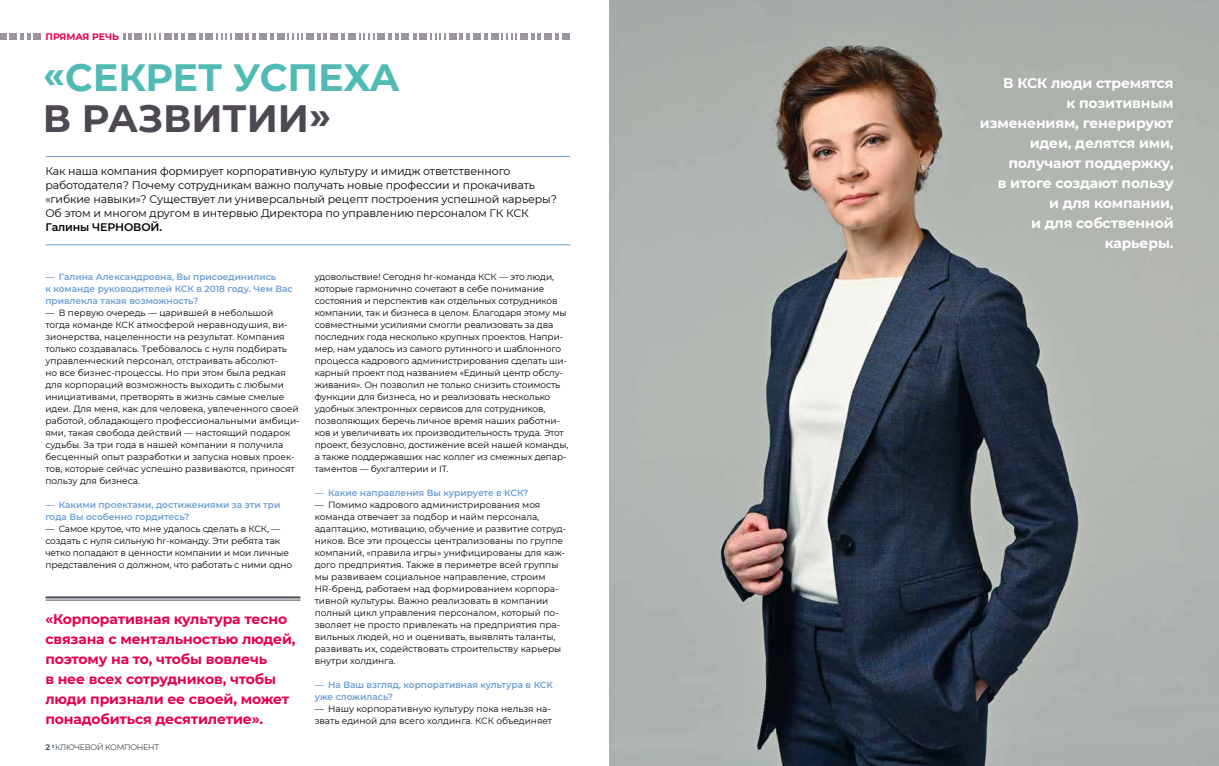
<style>
.page{position:relative;width:1219px;height:766px;background:#fff}
.page>*{position:absolute;margin:0;border:0;box-sizing:border-box;transform-origin:0 0}
.t1{font:700 38px "Montserrat";letter-spacing:-.005em;color:#50bbb4}
.t2{font:700 38px "Montserrat";color:#4d4852}
.t3{font:700 14px/20px "Montserrat";letter-spacing:-.01em;color:#e5004f}
.t4{font:700 14px/20px "Montserrat";letter-spacing:-.01em;color:#fff;text-align:right}
.t5{font:11px/14px "Montserrat";letter-spacing:-.01em;color:#000}
.t6{font:600 11px "Montserrat";letter-spacing:-.01em;color:#000}
.t7{font:700 9.4px "Montserrat";color:#e5004f}
.t8{font:9px/12px "Montserrat";letter-spacing:-.005em;color:#000}
.t9{font:600 9px/12px "Montserrat";color:#6e9ed4}
.t10{font:300 8px "Montserrat";letter-spacing:-.03em;color:#000}
.s1{font-weight:700;color:#565655}
</style>
<div class="page">
<img style="left:609px;top:0;width:610px;height:765px">
<hr style="left:46px;top:156px;width:524px;height:1px;background:#6e9ed4">
<hr style="left:46px;top:244px;width:524px;height:1px;background:#6e9ed4">
<hr style="left:46px;top:596px;width:254px;height:2px;background:#4d4852">
<hr style="left:46px;top:599px;width:254px;height:1px;background:#4d4852">
<div style="left:33px;top:33px;width:8px;height:7px;background:#9b969d"></div>
<div style="left:9px;top:33px;width:8px;height:7px;background:#9b969d"></div>
<svg style="left:20px;top:33px;width:11px;height:7px"></svg>
<div style="left:0;top:33px;width:6px;height:7px;background:#9b969d"></div>
<div style="left:188px;top:33px;width:7px;height:7px;background:#9b969d"></div>
<div style="left:164px;top:33px;width:7px;height:7px;background:#9b969d"></div>
<div style="left:134px;top:33px;width:8px;height:7px;background:#9b969d"></div>
<svg style="left:174px;top:33px;width:11px;height:7px"></svg>
<svg style="left:145px;top:33px;width:16px;height:7px"></svg>
<div style="left:259px;top:33px;width:8px;height:7px;background:#9b969d"></div>
<div style="left:235px;top:33px;width:8px;height:7px;background:#9b969d"></div>
<div style="left:205px;top:33px;width:8px;height:7px;background:#9b969d"></div>
<svg style="left:245px;top:33px;width:11px;height:7px"></svg>
<svg style="left:199px;top:33px;width:4px;height:7px"></svg>
<svg style="left:216px;top:33px;width:16px;height:7px"></svg>
<div style="left:330px;top:33px;width:8px;height:7px;background:#9b969d"></div>
<div style="left:306px;top:33px;width:8px;height:7px;background:#9b969d"></div>
<div style="left:277px;top:33px;width:8px;height:7px;background:#9b969d"></div>
<svg style="left:317px;top:33px;width:10px;height:7px"></svg>
<svg style="left:270px;top:33px;width:4px;height:7px"></svg>
<svg style="left:287px;top:33px;width:16px;height:7px"></svg>
<div style="left:401px;top:33px;width:8px;height:7px;background:#9b969d"></div>
<div style="left:377px;top:33px;width:8px;height:7px;background:#9b969d"></div>
<div style="left:348px;top:33px;width:8px;height:7px;background:#9b969d"></div>
<svg style="left:388px;top:33px;width:11px;height:7px"></svg>
<svg style="left:341px;top:33px;width:4px;height:7px"></svg>
<svg style="left:359px;top:33px;width:16px;height:7px"></svg>
<div style="left:473px;top:33px;width:8px;height:7px;background:#9b969d"></div>
<div style="left:449px;top:33px;width:8px;height:7px;background:#9b969d"></div>
<div style="left:419px;top:33px;width:8px;height:7px;background:#9b969d"></div>
<svg style="left:459px;top:33px;width:11px;height:7px"></svg>
<svg style="left:413px;top:33px;width:4px;height:7px"></svg>
<svg style="left:430px;top:33px;width:16px;height:7px"></svg>
<div style="left:544px;top:33px;width:8px;height:7px;background:#9b969d"></div>
<div style="left:520px;top:33px;width:8px;height:7px;background:#9b969d"></div>
<div style="left:491px;top:33px;width:7px;height:7px;background:#9b969d"></div>
<svg style="left:531px;top:33px;width:10px;height:7px"></svg>
<svg style="left:484px;top:33px;width:4px;height:7px"></svg>
<svg style="left:501px;top:33px;width:16px;height:7px"></svg>
<div style="left:562px;top:33px;width:8px;height:7px;background:#9b969d"></div>
<svg style="left:555px;top:33px;width:4px;height:7px"></svg>
<svg style="left:124px;top:33px;width:7px;height:7px"></svg>
<p class="t7" style="left:45px;top:30px;width:75px">ПРЯМАЯ РЕЧЬ</p>
<h1 class="t1" style="left:43px;top:50px;width:359px">«СЕКРЕТ УСПЕХА</h1>
<h1 class="t2" style="left:43px;top:91px;width:290px">В РАЗВИТИИ»</h1>
<p class="t5" style="left:45px;top:164px;width:513px">Как наша компания формирует корпоративную культуру и имидж ответственного работодателя? Почему сотрудникам важно получать новые профессии и прокачивать «гибкие навыки»? Существует ли универсальный рецепт построения успешной карьеры?<br>Об этом и многом другом в интервью Директора по управлению персоналом ГК КСК</p>
<p class="t6" style="left:45px;top:220px;width:118px">Галины ЧЕРНОВОЙ.</p>
<p class="t9" style="left:45px;top:270px;width:249px">— Галина Александровна, Вы присоединились<br>к команде руководителей КСК в 2018 году. Чем Вас привлекла такая возможность?</p>
<p class="t8" style="left:45px;top:306px;width:256px">— В первую очередь — царившей в небольшой тогда команде КСК атмосферой неравнодушия, ви&shy;зионерства, нацеленности на результат. Компания только создавалась. Требовалось с нуля подбирать управленческий персонал, отстраивать абсолют-<br>но все бизнес-процессы. Но при этом была редкая для корпораций возможность выходить с любыми инициативами, претворять в жизнь самые смелые идеи. Для меня, как для человека, увлеченного своей работой, обладающего профессиональными амбици&shy;ями, такая свобода действий — настоящий подарок судьбы. За три года в нашей компании я получила бесценный опыт разработки и запуска новых проек&shy;тов, которые сейчас успешно развиваются, приносят пользу для бизнеса.</p>
<p class="t9" style="left:45px;top:498px;width:236px">— Какими проектами, достижениями за эти три года Вы особенно гордитесь?</p>
<p class="t8" style="left:45px;top:522px;width:248px">— Самое крутое, что мне удалось сделать в КСК, — создать с нуля сильную hr-команду. Эти ребята так четко попадают в ценности компании и мои личные представления о должном, что работать с ними одно</p>
<h2 class="t3" style="left:45px;top:608px;width:252px">«Корпоративная культура тесно связана с ментальностью людей, поэтому на то, чтобы вовлечь<br>в нее всех сотрудников, чтобы люди признали ее своей, может понадобиться десятилетие».</h2>
<p class="t10" style="left:45px;top:741px;width:115px"><span class="s1">2</span> КЛЮЧЕВОЙ КОМПОНЕНТ</p>
<p class="t8" style="left:315px;top:270px;width:255px">удовольствие! Сегодня hr-команда КСК — это люди, которые гармонично сочетают в себе понимание состояния и перспектив как отдельных сотрудников компании, так и бизнеса в целом. Благодаря этому мы совместными усилиями смогли реализовать за два последних года несколько крупных проектов. Напри&shy;мер, нам удалось из самого рутинного и шаблонного процесса кадрового администрирования сделать ши&shy;карный проект под названием «Единый центр обслу&shy;живания». Он позволил не только снизить стоимость функции для бизнеса, но и реализовать несколько удобных электронных сервисов для сотрудников, позволяющих беречь личное время наших работни&shy;ков и увеличивать их производительность труда. Этот проект, безусловно, достижение всей нашей команды, а также поддержавших нас коллег из смежных депар&shy;таментов — бухгалтерии и IT.</p>
<p class="t9" style="left:315px;top:486px;width:215px">— Какие направления Вы курируете в КСК?</p>
<p class="t8" style="left:315px;top:498px;width:253px">— Помимо кадрового администрирования моя команда отвечает за подбор и найм персонала, адаптацию, мотивацию, обучение и развитие сотруд&shy;ников. Все эти процессы централизованы по группе компаний, «правила игры» унифицированы для каж&shy;дого предприятия. Также в периметре всей группы мы развиваем социальное направление, строим HR-бренд, работаем над формированием корпора&shy;тивной культуры. Важно реализовать в компании полный цикл управления персоналом, который по&shy;зволяет не просто привлекать на предприятия пра&shy;вильных людей, но и оценивать, выявлять таланты, развивать их, содействовать строительству карьеры внутри холдинга.</p>
<p class="t9" style="left:315px;top:678px;width:240px">— На Ваш взгляд, корпоративная культура в КСК уже сложилась?</p>
<p class="t8" style="left:315px;top:702px;width:239px">— Нашу корпоративную культуру пока нельзя на&shy;звать единой для всего холдинга. КСК объединяет</p>
<h2 class="t4" style="left:980px;top:72px;width:195px">В КСК люди стремятся<br>к позитивным изменениям, генерируют идеи, делятся ими, получают поддержку,<br>в итоге создают пользу<br>и для компании,<br>и для собственной карьеры.</h2>
</div>
